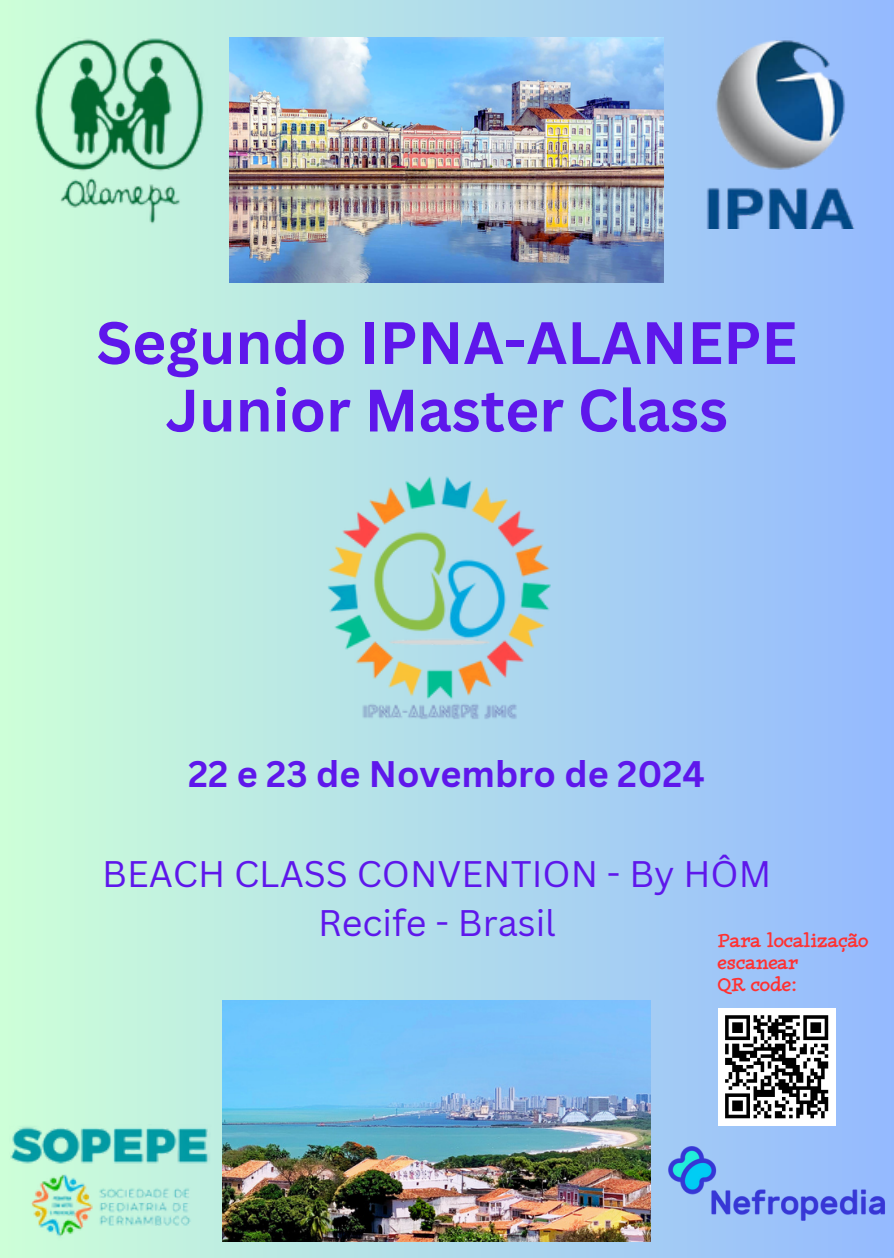
<style>
.page{position:relative;width:894px;height:1258px;background:#fff}
.page>*{position:absolute;margin:0;border:0;box-sizing:border-box;transform-origin:0 0}
.t1{font:700 58.5px/67.5px "Canva Sans";color:#5e17eb;text-align:center}
.t2{font:36px/49.5px "Canva Sans";color:#5e17eb;text-align:center}
.t3{font:700 36px "Canva Sans";color:#5e17eb}
.t4{font:700 24px "Radcliffe Hand";color:#ff3131}
</style>
<div class="page">
<div style="left:0;top:0;width:893px;height:1258px;background:linear-gradient(to right,#cdffd8,#94b9ff)"></div>
<img style="left:229px;top:37px;width:434px;height:246px">
<img style="left:223px;top:1001px;width:427px;height:240px">
<img style="left:687px;top:37px;width:187px;height:192px">
<img style="left:32px;top:37px;width:175px;height:192px">
<img style="left:659px;top:1137px;width:234px;height:92px">
<img style="left:9px;top:1125px;width:205px;height:117px">
<img style="left:323px;top:468px;width:227px;height:266px">
<div style="left:717px;top:1008px;width:118px;height:117px;background:#fff"></div>
<svg style="left:725px;top:1015px;width:104px;height:104px"></svg>
<h3 class="t1" style="left:96px;top:307px;width:702px">Segundo IPNA-ALANEPE<br>Junior Master Class</h3>
<p class="t3" style="left:188px;top:748px;width:518px">22 e 23 de Novembro de 2024</p>
<p class="t2" style="left:102px;top:848px;width:670px">BEACH CLASS CONVENTION - By HÔM<br>Recife - Brasil</p>
<p class="t4" style="left:717px;top:924px;width:152px">Para localização</p>
<p class="t4" style="left:717px;top:946px;width:82px">escanear</p>
<p class="t4" style="left:717px;top:968px;width:80px">QR code:</p>
</div>
